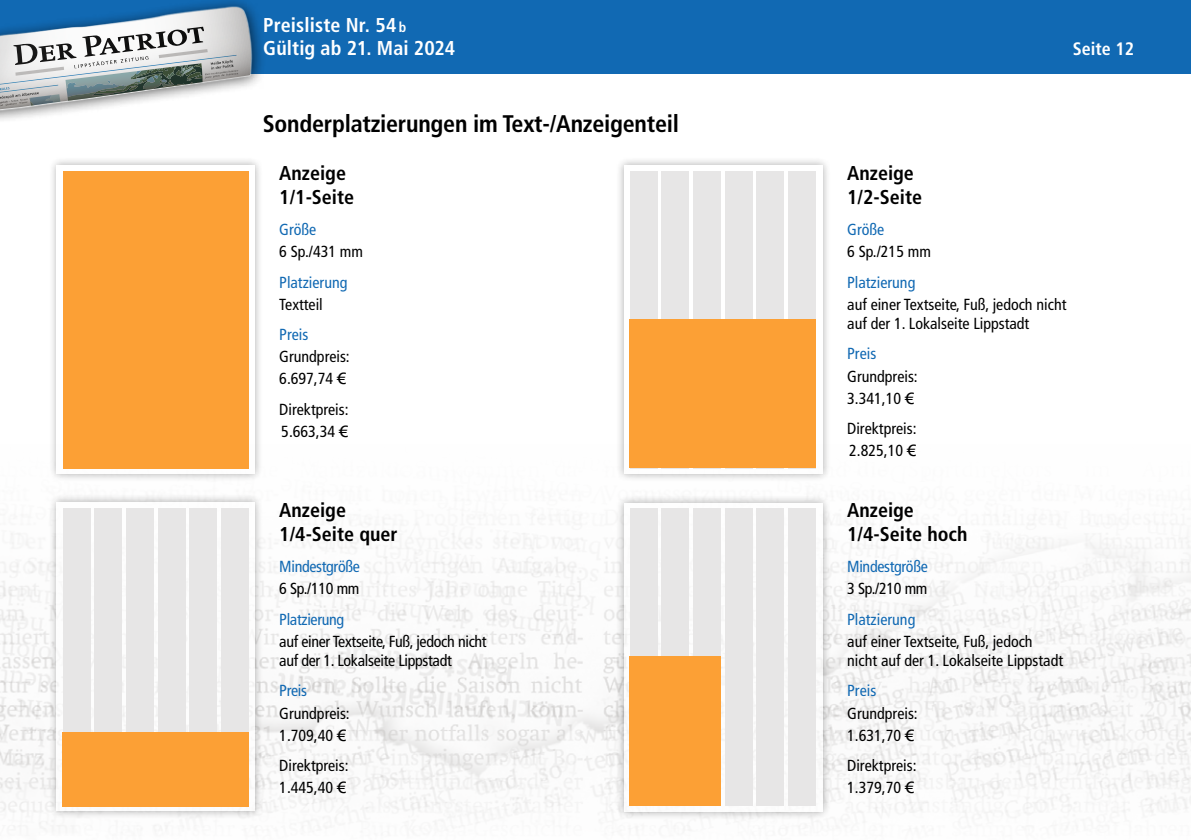
<style>
.page{position:relative;width:1191px;height:840px;background:#fff}
.page>*{position:absolute;margin:0;border:0;box-sizing:border-box;transform-origin:0 0}
.t1{font:700 condensed 24px "Frutiger";letter-spacing:-.01em;color:#000}
.t2{font:700 condensed 20px/24px "Frutiger";color:#000}
.t3{font:700 condensed 20px/23px "Frutiger";letter-spacing:.005em;color:#fff}
.t4{font:700 condensed 18px "Frutiger";color:#fff}
.t5{font:condensed 16px/22px "Frutiger";color:#000}
.t6{font:condensed 16px "Frutiger";color:#1169b3}
.t7{font:condensed 16px/19.2px "Frutiger";letter-spacing:-.02em;color:#000}
.t8{font:condensed 16px "Frutiger";letter-spacing:-.02em;color:#1169b3}
.s1{font-size:14px}
.s2{font-family:"Frutiger VR";font-stretch:normal}
</style>
<div class="page">
<div style="left:0;top:0;width:1191px;height:74px;background:#1169b3"></div>
<img style="left:0;top:514px;width:1191px;height:317px">
<div style="left:0;top:0;width:266px;height:125px;background:#000;opacity:.65"></div>
<svg style="left:0;top:7px;width:252px;height:104px"></svg>
<div style="left:48px;top:156px;width:216px;height:326px;background:#000;opacity:.5"></div>
<div style="left:57px;top:165px;width:198px;height:308px;background:#fff"></div>
<div style="left:48px;top:493px;width:216px;height:325px;background:#000;opacity:.5"></div>
<div style="left:57px;top:502px;width:198px;height:308px;background:#fff"></div>
<div style="left:94px;top:507px;width:28px;height:297px;background:#e7e6e6"></div>
<div style="left:63px;top:507px;width:28px;height:297px;background:#e7e6e6"></div>
<div style="left:126px;top:507px;width:28px;height:297px;background:#e7e6e6"></div>
<div style="left:157px;top:507px;width:28px;height:297px;background:#e7e6e6"></div>
<div style="left:189px;top:507px;width:28px;height:297px;background:#e7e6e6"></div>
<div style="left:221px;top:507px;width:28px;height:297px;background:#e7e6e6"></div>
<div style="left:63px;top:171px;width:186px;height:297px;background:#fca035"></div>
<div style="left:615px;top:156px;width:216px;height:326px;background:#000;opacity:.5"></div>
<div style="left:624px;top:165px;width:198px;height:308px;background:#fff"></div>
<div style="left:661px;top:171px;width:28px;height:297px;background:#e7e6e6"></div>
<div style="left:630px;top:171px;width:28px;height:297px;background:#e7e6e6"></div>
<div style="left:693px;top:171px;width:28px;height:297px;background:#e7e6e6"></div>
<div style="left:724px;top:171px;width:28px;height:297px;background:#e7e6e6"></div>
<div style="left:756px;top:171px;width:28px;height:297px;background:#e7e6e6"></div>
<div style="left:788px;top:171px;width:28px;height:297px;background:#e7e6e6"></div>
<div style="left:630px;top:319px;width:185px;height:149px;background:#fca035"></div>
<div style="left:615px;top:494px;width:216px;height:325px;background:#000;opacity:.5"></div>
<div style="left:624px;top:503px;width:198px;height:308px;background:#fff"></div>
<div style="left:661px;top:508px;width:28px;height:297px;background:#e7e6e6"></div>
<div style="left:630px;top:508px;width:28px;height:297px;background:#e7e6e6"></div>
<div style="left:693px;top:508px;width:28px;height:297px;background:#e7e6e6"></div>
<div style="left:724px;top:508px;width:28px;height:297px;background:#e7e6e6"></div>
<div style="left:756px;top:508px;width:28px;height:297px;background:#e7e6e6"></div>
<div style="left:788px;top:508px;width:28px;height:297px;background:#e7e6e6"></div>
<div style="left:630px;top:656px;width:91px;height:149px;background:#fca035"></div>
<div style="left:63px;top:731px;width:186px;height:74px;background:#fca035"></div>
<p class="t3" style="left:263px;top:14px;width:193px">Preisliste Nr. 54 <span class="s1">b<br></span>Gültig ab 21. Mai 2024</p>
<h1 class="t1" style="left:263px;top:109px;width:418px">Sonderplatzierungen im Text-/Anzeigenteil</h1>
<p class="t2" style="left:279px;top:161px;width:76px">Anzeige<br>1/1-Seite</p>
<p class="t6" style="left:279px;top:220px;width:39px">Größe</p>
<p class="t5" style="left:279px;top:240px;width:85px">6 Sp./431 mm</p>
<p class="t6" style="left:279px;top:272px;width:70px">Platzierung</p>
<p class="t5" style="left:279px;top:293px;width:45px">Textteil</p>
<p class="t6" style="left:279px;top:325px;width:31px">Preis</p>
<p class="t5" style="left:279px;top:345px;width:72px">Grundpreis:<br>6.697,74 <span class="s2">€</span></p>
<p class="t5" style="left:279px;top:398px;width:71px">Direktpreis:<br>5.663,34 <span class="s2">€</span></p>
<p class="t2" style="left:279px;top:498px;width:120px">Anzeige<br>1/4-Seite quer</p>
<p class="t8" style="left:279px;top:556px;width:82px">Mindestgröße</p>
<p class="t5" style="left:279px;top:577px;width:82px">6 Sp./110 mm</p>
<p class="t8" style="left:279px;top:609px;width:66px">Platzierung</p>
<p class="t7" style="left:279px;top:631px;width:209px">auf einer Textseite, Fuß, jedoch nicht auf der 1. Lokalseite Lippstadt</p>
<p class="t6" style="left:279px;top:681px;width:29px">Preis</p>
<p class="t5" style="left:279px;top:701px;width:72px">Grundpreis:<br>1.709,40 <span class="s2">€</span></p>
<p class="t5" style="left:279px;top:754px;width:71px">Direktpreis:<br>1.445,40 <span class="s2">€</span></p>
<p class="t4" style="left:1072px;top:38px;width:63px">Seite 12</p>
<p class="t2" style="left:847px;top:161px;width:76px">Anzeige<br>1/2-Seite</p>
<p class="t6" style="left:847px;top:220px;width:39px">Größe</p>
<p class="t5" style="left:847px;top:240px;width:85px">6 Sp./215 mm</p>
<p class="t6" style="left:847px;top:272px;width:70px">Platzierung</p>
<p class="t5" style="left:847px;top:294px;width:221px;line-height:19.2px">auf einer Textseite, Fuß, jedoch nicht auf der 1. Lokalseite Lippstadt</p>
<p class="t6" style="left:847px;top:344px;width:31px">Preis</p>
<p class="t5" style="left:847px;top:365px;width:72px">Grundpreis:<br>3.341,10 <span class="s2">€</span></p>
<p class="t5" style="left:847px;top:417px;width:71px">Direktpreis:<br>2.825,10 <span class="s2">€</span></p>
<p class="t2" style="left:847px;top:498px;width:122px">Anzeige<br>1/4-Seite hoch</p>
<p class="t8" style="left:847px;top:556px;width:82px">Mindestgröße</p>
<p class="t5" style="left:847px;top:577px;width:82px">3 Sp./210 mm</p>
<p class="t6" style="left:847px;top:609px;width:70px">Platzierung</p>
<p class="t5" style="left:847px;top:631px;width:217px;line-height:19.2px">auf einer Textseite, Fuß, jedoch nicht auf der 1. Lokalseite Lippstadt</p>
<p class="t6" style="left:847px;top:681px;width:31px">Preis</p>
<p class="t5" style="left:847px;top:701px;width:72px">Grundpreis:<br>1.631,70 <span class="s2">€</span></p>
<p class="t5" style="left:847px;top:754px;width:71px">Direktpreis:<br>1.379,70 <span class="s2">€</span></p>
</div>
